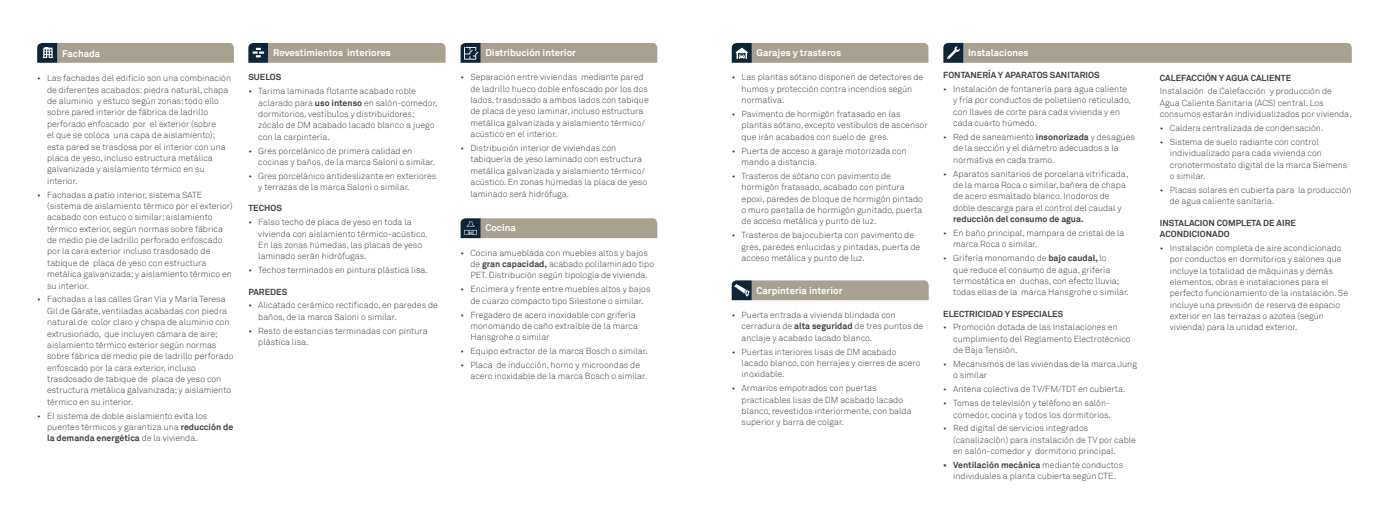
<style>
.page{position:relative;width:1389px;height:521px;background:#fff}
.page>*{position:absolute;margin:0;border:0;box-sizing:border-box;transform-origin:0 0}
.t1{font:700 9.62px "Akkurat";color:#fff}
.t2{font:300 8.75px/11.4px "Akkurat";color:#3e3e3f}
.t3{font:700 8.75px/11.4px "Akkurat";color:#3e3e3f}
.s1{font-weight:700}
</style>
<div class="page">
<svg style="left:248px;top:43px;width:198px;height:20px;background:#9d988d"></svg>
<svg style="left:461px;top:43px;width:196px;height:20px;background:#9d998d"></svg>
<svg style="left:943px;top:43px;width:409px;height:20px;background:#a39d90"></svg>
<svg style="left:732px;top:43px;width:196px;height:20px;background:#9e9a8e"></svg>
<svg style="left:37px;top:43px;width:197px;height:20px;background:#9e9a8e"></svg>
<svg style="left:732px;top:280px;width:197px;height:20px;background:#9e9a8e"></svg>
<svg style="left:461px;top:218px;width:196px;height:20px;background:#9c988c"></svg>
<p class="t1" style="left:62px;top:47px;width:40px">Fachada</p>
<p class="t2" style="left:47px;top:73px;width:186px;text-indent:-10px">• Las fachadas del edificio son una combinación de diferentes acabados: piedra natural, chapa de aluminio y estuco según zonas; todo ello sobre pared interior de fábrica de ladrillo perforado enfoscado por el exterior (sobre<br>el que se coloca una capa de aislamiento); esta pared se trasdosa por el interior con una placa de yeso, incluso estructura metálica galvanizada y aislamiento térmico en su interior.</p>
<p class="t2" style="left:47px;top:189px;width:187px;text-indent:-10px">• Fachadas a patio interior, sistema SATE (sistema de aislamiento térmico por el exterior) acabado con estuco o similar; aislamiento térmico exterior, según normas sobre fábrica de medio pie de ladrillo perforado enfoscado por la cara exterior incluso trasdosado de tabique de placa de yeso con estructura metálica galvanizada; y aislamiento térmico en su interior.</p>
<p class="t2" style="left:47px;top:294px;width:188px;text-indent:-10px">• Fachadas a las calles Gran Vía y María Teresa Gil de Gárate, ventiladas acabadas con piedra natural de color claro y chapa de aluminio con extrusionado, que incluyen cámara de aire; aislamiento térmico exterior según normas sobre fábrica de medio pie de ladrillo perforado enfoscado por la cara exterior, incluso trasdosado de tabique de placa de yeso con estructura metálica galvanizada; y aislamiento térmico en su interior.</p>
<p class="t2" style="left:47px;top:410px;width:188px;text-indent:-10px">• El sistema de doble aislamiento evita los puentes térmicos y garantiza una <span class="s1">reducción de la demanda energética</span> de la vivienda.</p>
<p class="t1" style="left:273px;top:46px;width:119px">Revestimientos interiores</p>
<p class="t3" style="left:248px;top:72px;width:34px">SUELOS</p>
<p class="t2" style="left:258px;top:86px;width:181px;text-indent:-10px">• Tarima laminada flotante acabado roble aclarado para <span class="s1">uso intenso</span> en salón-comedor, dormitorios, vestíbulos y distribuidores; zócalo de DM acabado lacado blanco a juego con la carpintería.</p>
<p class="t2" style="left:258px;top:145px;width:178px;text-indent:-10px">• Gres porcelánico de primera calidad en cocinas y baños, de la marca Saloni o similar.</p>
<p class="t2" style="left:258px;top:170px;width:180px;text-indent:-10px">• Gres porcelánico antideslizante en exteriores y terrazas de la marca Saloni o similar.</p>
<p class="t3" style="left:248px;top:203px;width:35px">TECHOS</p>
<p class="t2" style="left:258px;top:217px;width:171px;text-indent:-10px">• Falso techo de placa de yeso en toda la vivienda con aislamiento térmico-acústico.<br>En las zonas húmedas, las placas de yeso laminado serán hidrófugas.</p>
<p class="t2" style="left:248px;top:265px;width:181px">• Techos terminados en pintura plástica lisa.</p>
<p class="t3" style="left:248px;top:286px;width:40px">PAREDES</p>
<p class="t2" style="left:258px;top:300px;width:181px;text-indent:-10px">• Alicatado cerámico rectificado, en paredes de baños, de la marca Saloni o similar.</p>
<p class="t2" style="left:258px;top:325px;width:171px;text-indent:-10px">• Resto de estancias terminadas con pintura plástica lisa.</p>
<p class="t1" style="left:485px;top:46px;width:92px">Distribución interior</p>
<p class="t2" style="left:470px;top:72px;width:180px;text-indent:-10px">• Separación entre viviendas mediante pared de ladrillo hueco doble enfoscado por los dos lados, trasdosado a ambos lados con tabique de placa de yeso laminar, incluso estructura metálica galvanizada y aislamiento térmico/ acústico en el interior.</p>
<p class="t2" style="left:470px;top:142px;width:178px;text-indent:-10px">• Distribución interior de viviendas con tabiquería de yeso laminado con estructura metálica galvanizada y aislamiento térmico/ acústico. En zonas húmedas la placa de yeso laminado será hidrófuga.</p>
<p class="t1" style="left:485px;top:222px;width:32px">Cocina</p>
<p class="t2" style="left:470px;top:247px;width:185px;text-indent:-10px">• Cocina amueblada con muebles altos y bajos de <span class="s1">gran capacidad,</span> acabado polilaminado tipo<br>PET. Distribución según tipología de vivienda.</p>
<p class="t2" style="left:461px;top:284px;width:191px;text-align:center">• Encimera y frente entre muebles altos y bajos de cuarzo compacto tipo Silestone o similar.</p>
<p class="t2" style="left:470px;top:309px;width:169px;text-indent:-10px">• Fregadero de acero inoxidable con grifería monomando de caño extraíble de la marca<br>Hansgrohe o similar</p>
<p class="t2" style="left:461px;top:346px;width:189px">• Equipo extractor de la marca Bosch o similar.</p>
<p class="t2" style="left:470px;top:359px;width:178px;text-indent:-10px">• Placa de inducción, horno y microondas de acero inoxidable de la marca Bosch o similar.</p>
<p class="t1" style="left:756px;top:46px;width:86px">Garajes y trasteros</p>
<p class="t2" style="left:742px;top:72px;width:183px;text-indent:-10px">• Las plantas sótano disponen de detectores de humos y protección contra incendios según normativa.</p>
<p class="t2" style="left:742px;top:108px;width:188px;text-indent:-10px">• Pavimento de hormigón fratasado en las plantas sótano, excepto vestíbulos de ascensor que irán acabados con suelo de gres.</p>
<p class="t2" style="left:742px;top:145px;width:167px;text-indent:-10px">• Puerta de acceso a garaje motorizada con mando a distancia.</p>
<p class="t2" style="left:742px;top:170px;width:183px;text-indent:-10px">• Trasteros de sótano con pavimento de hormigón fratasado, acabado con pintura epoxi, paredes de bloque de hormigón pintado o muro pantalla de hormigón gunitado, puerta de acceso metálica y punto de luz.</p>
<p class="t2" style="left:742px;top:230px;width:180px;text-indent:-10px">• Trasteros de bajocubierta con pavimento de gres, paredes enlucidas y pintadas, puerta de acceso metálica y punto de luz.</p>
<p class="t1" style="left:756px;top:284px;width:87px">Carpintería interior</p>
<p class="t2" style="left:742px;top:309px;width:183px;text-indent:-10px">• Puerta entrada a vivienda blindada con cerradura de <span class="s1">alta seguridad</span> de tres puntos de anclaje y acabado lacado blanco.</p>
<p class="t2" style="left:742px;top:346px;width:180px;text-indent:-10px">• Puertas interiores lisas de DM acabado lacado blanco, con herrajes y cierres de acero inoxidable.</p>
<p class="t2" style="left:742px;top:383px;width:171px;text-indent:-10px">• Armarios empotrados con puertas practicables lisas de DM acabado lacado blanco, revestidos interiormente, con balda superior y barra de colgar.</p>
<p class="t1" style="left:968px;top:46px;width:62px">Instalaciones</p>
<p class="t3" style="left:943px;top:69px;width:158px">FONTANERÍA Y APARATOS SANITARIOS</p>
<p class="t2" style="left:953px;top:83px;width:179px;text-indent:-10px">• Instalación de fontanería para agua caliente y fría por conductos de polietileno reticulado, con llaves de corte para cada vivienda y en cada cuarto húmedo.</p>
<p class="t2" style="left:953px;top:131px;width:183px;text-indent:-10px">• Red de saneamiento <span class="s1">insonorizada</span> y desagües de la sección y el diámetro adecuados a la normativa en cada tramo.</p>
<p class="t2" style="left:953px;top:168px;width:177px;text-indent:-10px">• Aparatos sanitarios de porcelana vitrificada, de la marca Roca o similar, bañera de chapa de acero esmaltado blanco. Inodoros de doble descarga para el control del caudal y</p>
<p class="t3" style="left:953px;top:213px;width:132px">reducción del consumo de agua.</p>
<p class="t2" style="left:953px;top:227px;width:173px;text-indent:-10px">• En baño principal, mampara de cristal de la marca Roca o similar.</p>
<p class="t2" style="left:953px;top:253px;width:177px;text-indent:-10px">• Grifería monomando de <span class="s1">bajo caudal,</span> lo<br>que reduce el consumo de agua, grifería termostática en duchas, con efecto lluvia; todas ellas de la marca Hansgrohe o similar.</p>
<p class="t3" style="left:943px;top:308px;width:121px">ELECTRICIDAD Y ESPECIALES</p>
<p class="t2" style="left:953px;top:322px;width:179px;text-indent:-10px">• Promoción dotada de las Instalaciones en cumplimiento del Reglamento Electrotécnico de Baja Tensión.</p>
<p class="t2" style="left:953px;top:358px;width:185px;text-indent:-10px">• Mecanismos de las viviendas de la marca Jung o similar</p>
<p class="t2" style="left:943px;top:384px;width:184px">• Antena colectiva de TV/FM/TDT en cubierta.</p>
<p class="t2" style="left:943px;top:397px;width:169px;text-align:right">• Tomas de televisión y teléfono en salón&shy;comedor, cocina y todos los dormitorios.</p>
<p class="t2" style="left:953px;top:423px;width:184px;text-indent:-10px">• Red digital de servicios integrados (canalización) para instalación de TV por cable en salón-comedor y dormitorio principal.</p>
<p class="t2" style="left:943px;top:459px;width:181px;text-align:center"><span class="s1">• Ventilación mecánica</span> mediante conductos individuales a planta cubierta según CTE.</p>
<p class="t3" style="left:1160px;top:72px;width:133px">CALEFACCIÓN Y AGUA CALIENTE</p>
<p class="t2" style="left:1160px;top:86px;width:193px">Instalación de Calefacción y producción de<br>Agua Caliente Sanitaria (ACS) central. Los consumos estarán individualizados por vivienda.</p>
<p class="t2" style="left:1160px;top:122px;width:165px">• Caldera centralizada de condensación.</p>
<p class="t2" style="left:1170px;top:136px;width:179px;text-indent:-10px">• Sistema de suelo radiante con control individualizado para cada vivienda con cronotermostato digital de la marca Siemens o similar.</p>
<p class="t2" style="left:1170px;top:184px;width:183px;text-indent:-10px">• Placas solares en cubierta para la producción de agua caliente sanitaria.</p>
<p class="t3" style="left:1160px;top:217px;width:138px">INSTALACION COMPLETA DE AIRE<br>ACONDICIONADO</p>
<p class="t2" style="left:1170px;top:242px;width:180px;text-indent:-10px">• Instalación completa de aire acondicionado por conductos en dormitorios y salones que incluye la totalidad de máquinas y demás elementos, obras e instalaciones para el perfecto funcionamiento de la instalación. Se incluye una previsión de reserva de espacio exterior en las terrazas o azotea (según vivienda) para la unidad exterior.</p>
</div>
